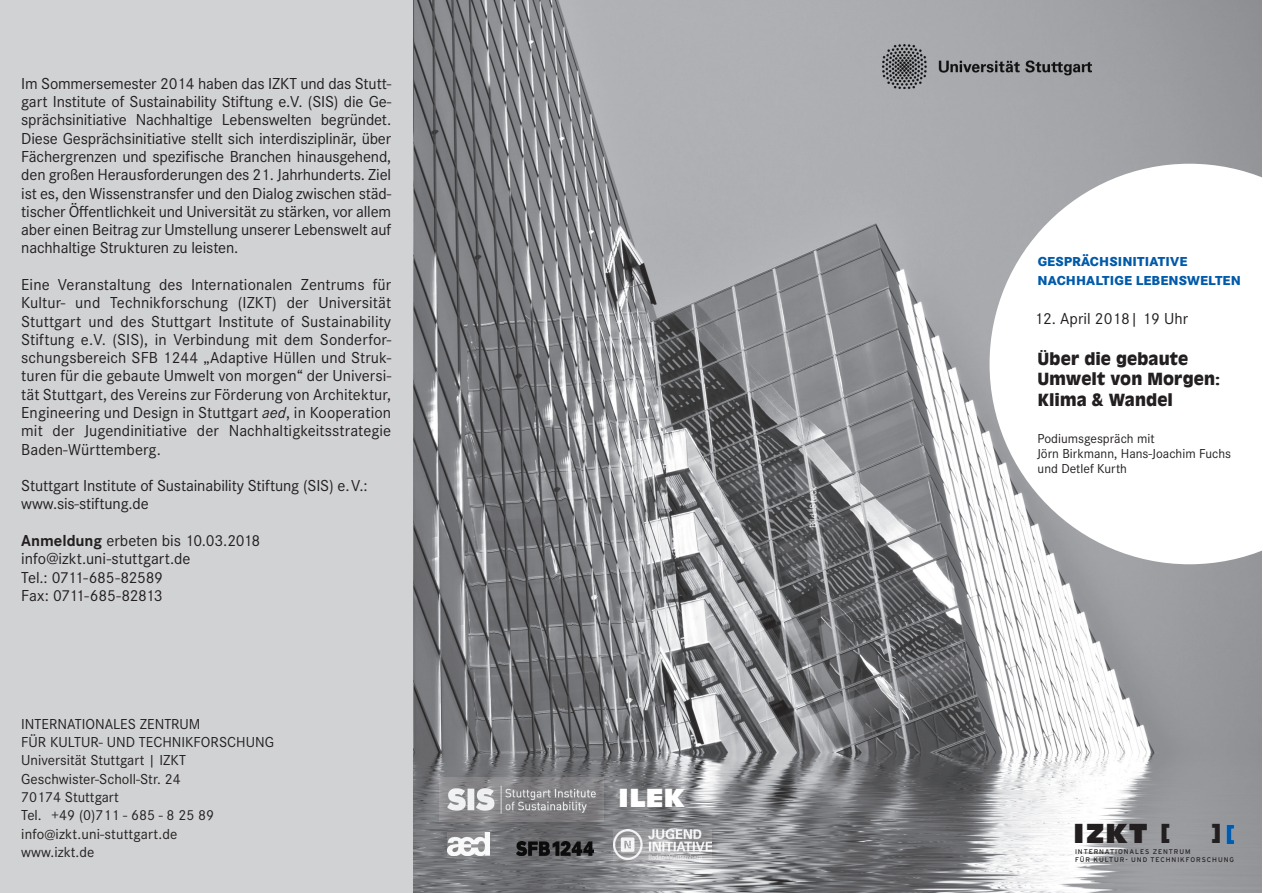
<style>
.page{position:relative;width:1263px;height:893px;background:#fff}
.page>*{position:absolute;margin:0;border:0;box-sizing:border-box;transform-origin:0 0}
.t1{font:26.85px "Antique Olive Compact";color:#231f20}
.t2{font:25.5px "Antique Olive Std Compact";color:#fff}
.t3{font:16.5px/18.3px "Corporate S";letter-spacing:-.01em;color:#231f20;text-align:justify}
.t4{font:900 16.5px/19.8px "Antique Olive";letter-spacing:.005em;color:#231f20}
.t5{font:15px/18.3px "Corporate S";color:#231f20}
.t6{font:13.5px/15px "Corporate S";color:#231f20}
.t7{font:800 13.5px/19.5px "Corporate S";letter-spacing:.01em;color:#015aaa}
.t8{font:9.75px "Corporate S";letter-spacing:.01em;color:#fff}
.t9{font:6.75px/7.9px "Interstate";letter-spacing:.13em;color:#231f20}
.s1{font-style:italic}
.s2{font-weight:700}
.s3{color:#015aaa}
</style>
<div class="page">
<img style="left:413px;top:0;width:849px;height:893px">
<img style="left:447px;top:832px;width:42px;height:24px">
<img style="left:516px;top:842px;width:78px;height:13px">
<div style="left:0;top:0;width:412px;height:893px;background:#d1d2d4"></div>
<img style="left:883px;top:44px;width:208px;height:45px">
<img style="left:439px;top:777px;width:164px;height:45px">
<img style="left:613px;top:829px;width:99px;height:31px">
<svg style="left:989px;top:164px;width:273px;height:400px"></svg>
<p class="t3" style="left:21px;top:74px;width:371px">Im Sommersemester 2014 haben das IZKT und das Stutt&shy;gart Institute of Sustainability Stiftung e.V. (SIS) die Ge&shy;sprächsinitiative Nachhaltige Lebenswelten begründet.<br>Diese Gesprächsinitiative stellt sich interdisziplinär, über Fächergrenzen und spezifische Branchen hinausgehend, den großen Herausforderungen des 21. Jahrhunderts. Ziel ist es, den Wissenstransfer und den Dialog zwischen städ&shy;tischer Öffentlichkeit und Universität zu stärken, vor allem aber einen Beitrag zur Umstellung unserer Lebenswelt auf nachhaltige Strukturen zu leisten.</p>
<p class="t3" style="left:21px;top:275px;width:371px">Eine Veranstaltung des Internationalen Zentrums für Kultur- und Technikforschung (IZKT) der Universität Stuttgart und des Stuttgart Institute of Sustainability Stiftung e.V. (SIS), in Verbindung mit dem Sonderfor&shy;schungsbereich SFB 1244 „Adaptive Hüllen und Struk&shy;turen für die gebaute Umwelt von morgen“ der Universi&shy;tät Stuttgart, des Vereins zur Förderung von Architektur, Engineering und Design in Stuttgart <span class="s1">aed</span>, in Kooperation mit der Jugendinitiative der Nachhaltigkeitsstrategie Baden-Württemberg.</p>
<p class="t3" style="left:21px;top:476px;width:348px">Stuttgart Institute of Sustainability Stiftung (SIS) e.V.: www.sis-stiftung.de</p>
<p class="t3" style="left:21px;top:531px;width:241px;text-align:left"><span class="s2">Anmeldung</span> erbeten bis 10.03.2018 info@izkt.uni-stuttgart.de<br>Tel.: 0711-685-82589<br>Fax: 0711-685-82813</p>
<p class="t5" style="left:21px;top:714px;width:254px">INTERNATIONALES ZENTRUM<br>FÜR KULTUR- UND TECHNIKFORSCHUNG<br>Universität Stuttgart | IZKT<br>Geschwister-Scholl-Str. 24<br>70174 Stuttgart<br>Tel. +49 (0)711 - 685 - 8 25 89 info@izkt.uni-stuttgart.de<br>www.izkt.de</p>
<h2 class="t2" style="left:618px;top:782px;width:69px">ILEK</h2>
<p class="t8" style="left:807px;top:528px;width:44px;rotate:-90deg">Bild iStock</p>
<p class="t7" style="left:1038px;top:251px;width:205px">GESPRÄCHSINITIATIVE<br>NACHHALTIGE LEBENSWELTEN</p>
<p class="t3" style="left:1034px;top:309px;width:155px">12. April 2018| 19 Uhr</p>
<p class="t4" style="left:1037px;top:348px;width:184px">Über die gebaute<br>Umwelt von Morgen:</p>
<p class="t4" style="left:1038px;top:390px;width:137px">Klima &amp; Wandel</p>
<p class="t6" style="left:1037px;top:430px;width:195px">Podiumsgespräch mit<br>Jörn Birkmann, Hans-Joachim Fuchs und Detlef Kurth</p>
<h1 class="t1" style="left:1073px;top:817px;width:99px">IZKT [</h1>
<h1 class="t1" style="left:1211px;top:817px;width:27px">]<span class="s3">[</span></h1>
<p class="t9" style="left:1075px;top:848px;width:161px">INTERNATIONALES ZENTRUM<br>FÜR KULTUR- UND TECHNIKFORSCHUNG</p>
</div>
